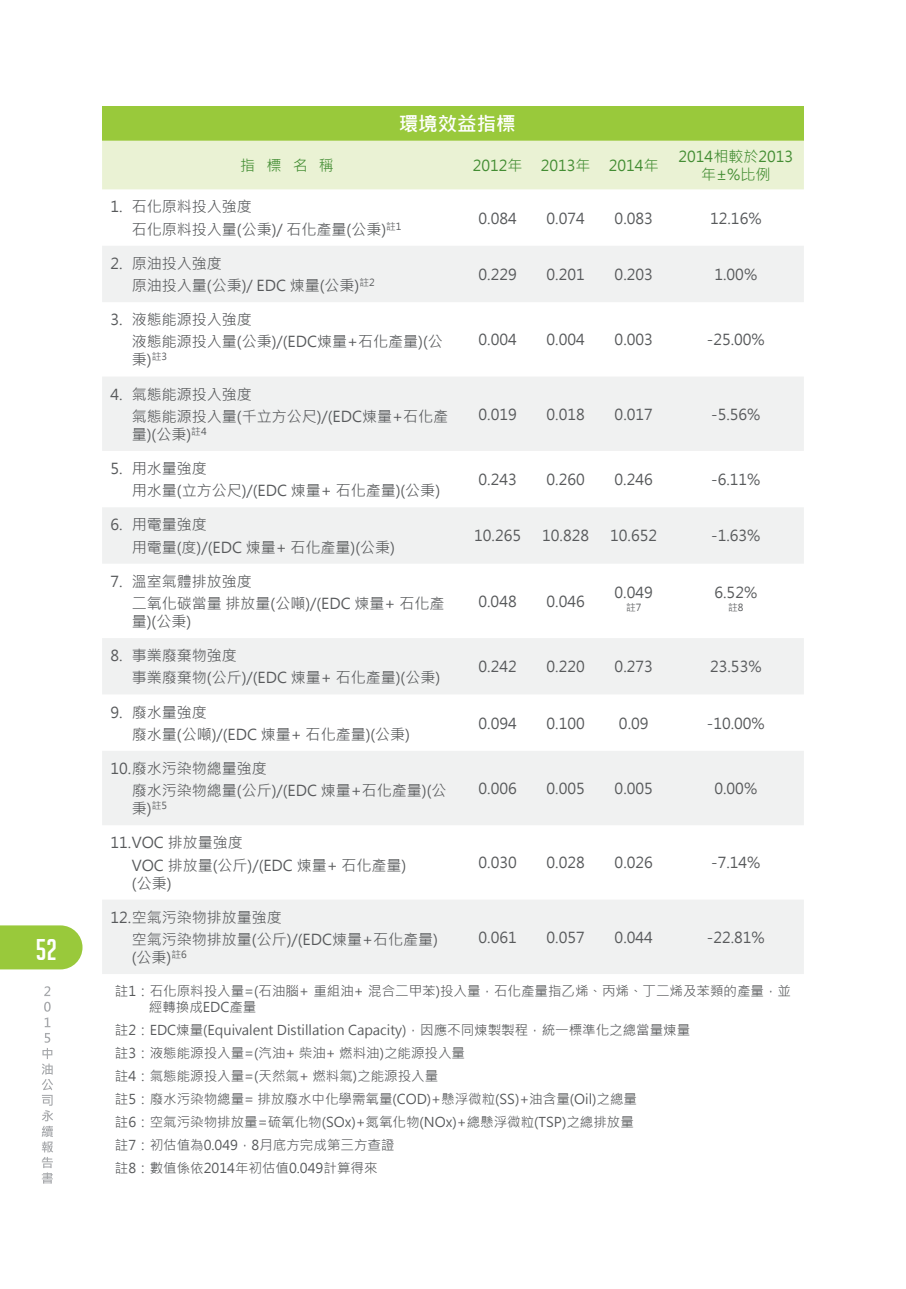
<style>
.page{position:relative;width:906px;height:1289px;background:#fff}
.page>*{position:absolute;margin:0;border:0;box-sizing:border-box;transform-origin:0 0}
.t1{font:29.25px "Big Noodle Titling";color:#fff}
.t2{font:700 19.5px "Microsoft Jheng Hei";color:#fff}
.t3{font:15px/22.2px "Microsoft Jheng Hei";color:#57595b}
.t4{font:15px/18px "Microsoft Jheng Hei";color:#438d33;text-align:center}
.t5{font:13.5px/23px "Microsoft Jheng Hei";color:#57595b}
.t6{font:9.75px "Microsoft Jheng Hei";color:#57595b}
</style>
<div class="page">
<svg style="left:0;top:925px;width:82px;height:44px;background:#9fcc46"></svg>
<svg style="left:44px;top:986px;width:7px;height:25px"></svg>
<svg style="left:42px;top:1017px;width:11px;height:166px"></svg>
<div style="left:102px;top:106px;width:702px;height:35px;background:#99c93b"></div>
<div style="left:102px;top:141px;width:702px;height:48px;background:#eaf2d4"></div>
<svg style="left:102px;top:246px;width:702px;height:728px;fill:#f0f1f1"></svg>
<h1 class="t1" style="left:36px;top:933px;width:23px">52</h1>
<h2 class="t2" style="left:399px;top:112px;width:118px">環境效益指標</h2>
<p class="t4" style="left:240px;top:156px;width:95px">指 標 名 稱</p>
<p class="t4" style="left:473px;top:156px;width:187px">2012年 2013年 2014年</p>
<p class="t4" style="left:678px;top:147px;width:116px">2014相較於2013年±%比例</p>
<p class="t3" style="left:132px;top:196px;width:271px;text-indent:-21px">1. 石化原料投入強度<br>石化原料投入量(公秉)/ 石化產量(公秉)<sup>註1</sup></p>
<p class="t3" style="left:478px;top:207px;width:40px">0.084</p>
<p class="t3" style="left:546px;top:207px;width:40px">0.074</p>
<p class="t3" style="left:614px;top:207px;width:40px">0.083</p>
<p class="t3" style="left:710px;top:207px;width:53px">12.16%</p>
<p class="t3" style="left:132px;top:252px;width:244px;text-indent:-21px">2. 原油投入強度<br>原油投入量(公秉)/ EDC 煉量(公秉)<sup>註2</sup></p>
<p class="t3" style="left:132px;top:308px;width:312px;text-indent:-21px">3. 液態能源投入強度<br>液態能源投入量(公秉)/(EDC煉量+石化產量)(公</p>
<p class="t3" style="left:132px;top:349px;width:37px">秉)<sup>註3</sup></p>
<p class="t3" style="left:132px;top:383px;width:318px;text-indent:-21px">4. 氣態能源投入強度<br>氣態能源投入量(千立方公尺)/(EDC煉量+石化產</p>
<p class="t3" style="left:132px;top:423px;width:76px">量)(公秉)<sup>註4</sup></p>
<p class="t3" style="left:132px;top:457px;width:310px;text-indent:-21px">5. 用水量強度<br>用水量(立方公尺)/(EDC 煉量+ 石化產量)(公秉)</p>
<p class="t3" style="left:478px;top:263px;width:40px">0.229</p>
<p class="t3" style="left:546px;top:263px;width:40px">0.201</p>
<p class="t3" style="left:614px;top:263px;width:40px">0.203</p>
<p class="t3" style="left:714px;top:263px;width:44px">1.00%</p>
<p class="t3" style="left:478px;top:329px;width:40px">0.004</p>
<p class="t3" style="left:546px;top:329px;width:40px">0.004</p>
<p class="t3" style="left:614px;top:329px;width:40px">0.003</p>
<p class="t3" style="left:707px;top:329px;width:59px">-25.00%</p>
<p class="t3" style="left:478px;top:403px;width:40px">0.019</p>
<p class="t3" style="left:546px;top:403px;width:40px">0.018</p>
<p class="t3" style="left:614px;top:403px;width:40px">0.017</p>
<p class="t3" style="left:711px;top:403px;width:51px">-5.56%</p>
<p class="t3" style="left:478px;top:468px;width:40px">0.243</p>
<p class="t3" style="left:546px;top:468px;width:40px">0.260</p>
<p class="t3" style="left:614px;top:468px;width:40px">0.246</p>
<p class="t3" style="left:711px;top:468px;width:51px">-6.11%</p>
<p class="t3" style="left:132px;top:513px;width:265px;text-indent:-21px">6. 用電量強度<br>用電量(度)/(EDC 煉量+ 石化產量)(公秉)</p>
<p class="t3" style="left:474px;top:525px;width:48px">10.265</p>
<p class="t3" style="left:542px;top:525px;width:48px">10.828</p>
<p class="t3" style="left:610px;top:525px;width:48px">10.652</p>
<p class="t3" style="left:711px;top:525px;width:51px">-1.63%</p>
<p class="t3" style="left:132px;top:570px;width:314px;text-indent:-21px">7. 溫室氣體排放強度<br>二氧化碳當量 排放量(公噸)/(EDC 煉量+ 石化產</p>
<p class="t3" style="left:132px;top:610px;width:61px">量)(公秉)</p>
<p class="t3" style="left:614px;top:581px;width:40px">0.049</p>
<p class="t6" style="left:626px;top:601px;width:17px">註7</p>
<p class="t3" style="left:714px;top:581px;width:44px">6.52%</p>
<p class="t6" style="left:728px;top:601px;width:17px">註8</p>
<p class="t3" style="left:478px;top:590px;width:40px">0.048</p>
<p class="t3" style="left:546px;top:590px;width:40px">0.046</p>
<p class="t3" style="left:132px;top:644px;width:310px;text-indent:-21px">8. 事業廢棄物強度<br>事業廢棄物(公斤)/(EDC 煉量+ 石化產量)(公秉)</p>
<p class="t3" style="left:132px;top:701px;width:280px;text-indent:-21px">9. 廢水量強度<br>廢水量(公噸)/(EDC 煉量+ 石化產量)(公秉)</p>
<p class="t3" style="left:132px;top:757px;width:316px;text-indent:-21px">10.廢水污染物總量強度<br>廢水污染物總量(公斤)/(EDC 煉量+石化產量)(公</p>
<p class="t3" style="left:132px;top:797px;width:37px">秉)<sup>註5</sup></p>
<p class="t3" style="left:132px;top:831px;width:276px;text-indent:-21px">11.VOC 排放量強度<br>VOC 排放量(公斤)/(EDC 煉量+ 石化產量)</p>
<p class="t3" style="left:132px;top:872px;width:41px">(公秉)</p>
<p class="t3" style="left:132px;top:906px;width:308px;text-indent:-21px">12.空氣污染物排放量強度<br>空氣污染物排放量(公斤)/(EDC煉量+石化產量)</p>
<p class="t3" style="left:132px;top:946px;width:57px">(公秉)<sup>註6</sup></p>
<p class="t3" style="left:478px;top:655px;width:40px">0.242</p>
<p class="t3" style="left:546px;top:655px;width:40px">0.220</p>
<p class="t3" style="left:614px;top:655px;width:40px">0.273</p>
<p class="t3" style="left:710px;top:655px;width:53px">23.53%</p>
<p class="t3" style="left:478px;top:712px;width:40px">0.094</p>
<p class="t3" style="left:546px;top:712px;width:40px">0.100</p>
<p class="t3" style="left:619px;top:712px;width:31px">0.09</p>
<p class="t3" style="left:707px;top:712px;width:59px">-10.00%</p>
<p class="t3" style="left:478px;top:777px;width:40px">0.006</p>
<p class="t3" style="left:546px;top:777px;width:40px">0.005</p>
<p class="t3" style="left:614px;top:777px;width:40px">0.005</p>
<p class="t3" style="left:714px;top:777px;width:44px">0.00%</p>
<p class="t3" style="left:478px;top:851px;width:40px">0.030</p>
<p class="t3" style="left:546px;top:851px;width:40px">0.028</p>
<p class="t3" style="left:614px;top:851px;width:40px">0.026</p>
<p class="t3" style="left:711px;top:851px;width:51px">-7.14%</p>
<p class="t3" style="left:478px;top:926px;width:40px">0.061</p>
<p class="t3" style="left:546px;top:926px;width:40px">0.057</p>
<p class="t3" style="left:614px;top:926px;width:40px">0.044</p>
<p class="t3" style="left:707px;top:926px;width:59px">-22.81%</p>
<p class="t5" style="left:149px;top:982px;width:644px;line-height:16.5px;text-indent:-34px">註1：石化原料投入量=(石油腦+ 重組油+ 混合二甲苯)投入量，石化產量指乙烯、丙烯、丁二烯及苯類的產量，並經轉換成EDC產量</p>
<p class="t5" style="left:115px;top:1018px;width:577px">註2：EDC煉量(Equivalent Distillation Capacity)，因應不同煉製製程，統一標準化之總當量煉量註3：液態能源投入量=(汽油+ 柴油+ 燃料油)之能源投入量<br>註4：氣態能源投入量=(天然氣+ 燃料氣)之能源投入量<br>註5：廢水污染物總量= 排放廢水中化學需氧量(COD)+懸浮微粒(SS)+油含量(Oil)之總量<br>註6：空氣污染物排放量=硫氧化物(SOx)+氮氧化物(NOx)+總懸浮微粒(TSP)之總排放量<br>註7：初估值為0.049，8月底方完成第三方查證<br>註8：數值係依2014年初估值0.049計算得來</p>
</div>
